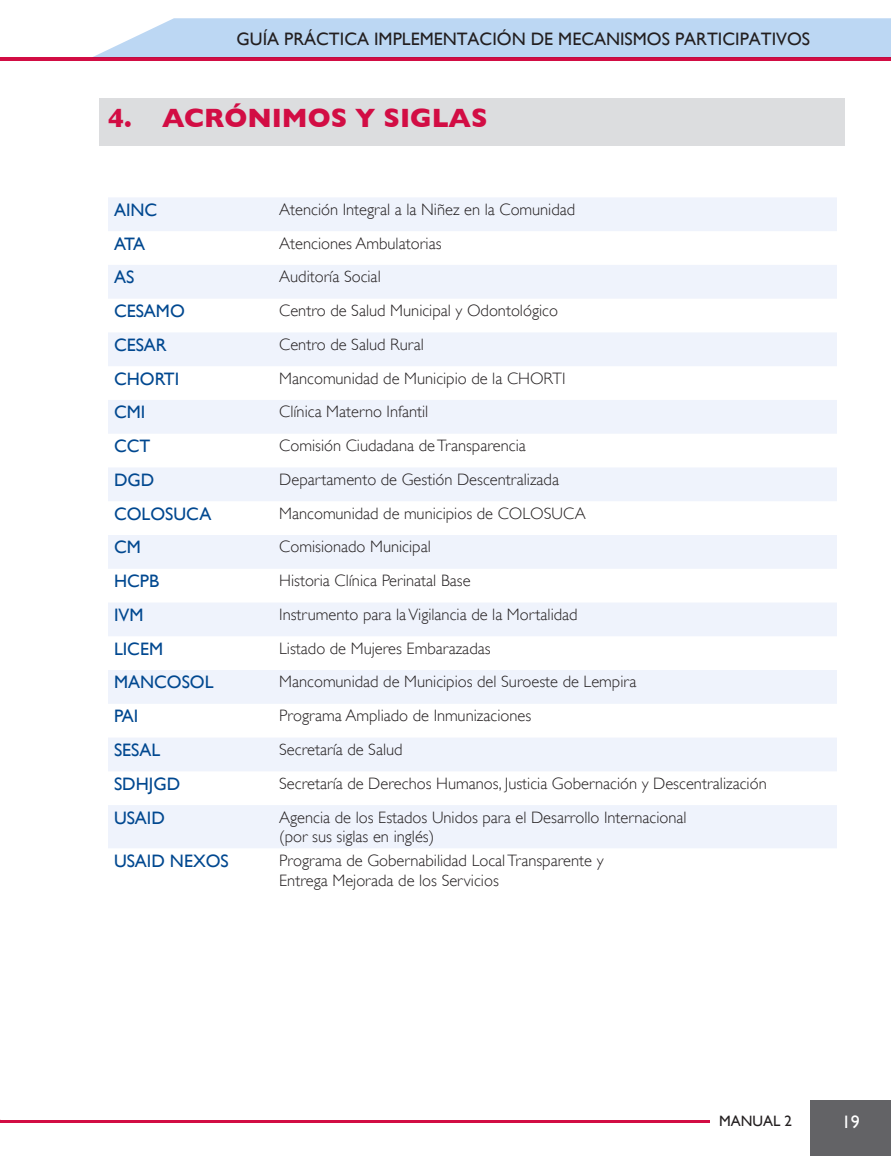
<style>
.page{position:relative;width:891px;height:1156px;background:#fff}
.page>*{position:absolute;margin:0;border:0;box-sizing:border-box;transform-origin:0 0}
.Titulo_18{font:700 27px "Gill Sans";color:#d20d44}
.SubTitulo_Blue{font:18px "Gill Sans";color:#014890}
.t1{font:18px "Gill Sans";color:#231f20}
.t2{font:18px "Gill Sans";color:#fff}
.t3{font:300 16.5px "Gill Sans";color:#231f20}
.t4{font:15px "Gill Sans";color:#231f20}
</style>
<div class="page">
<div style="left:811px;top:1101px;width:80px;height:55px;background:#636366"></div>
<svg style="left:0;top:57px;width:891px;height:4px;background:#ce0c43"></svg>
<svg style="left:93px;top:18px;width:798px;height:39px;background:#c0d9f3"></svg>
<hr style="left:0;top:1120px;width:710px;height:2px;background:#d20d44">
<div style="left:100px;top:98px;width:745px;height:48px;background:#dcdddf"></div>
<svg style="left:108px;top:198px;width:729px;height:650px;fill:#eff3fc"></svg>
<p class="t1" style="left:237px;top:28px;width:575px">GUÍA PRÁCTICA IMPLEMENTACIÓN DE MECANISMOS PARTICIPATIVOS</p>
<p class="Titulo_18" style="left:108px;top:102px;width:381px">4. ACRÓNIMOS Y SIGLAS</p>
<p class="SubTitulo_Blue" style="left:114px;top:199px;width:45px">AINC</p>
<p class="t3" style="left:279px;top:196px;width:297px">Atención Integral a la Niñez en la Comunidad</p>
<p class="SubTitulo_Blue" style="left:114px;top:233px;width:33px">ATA</p>
<p class="t3" style="left:279px;top:230px;width:164px">Atenciones Ambulatorias</p>
<p class="SubTitulo_Blue" style="left:114px;top:267px;width:22px">AS</p>
<p class="t3" style="left:279px;top:264px;width:103px">Auditoría Social</p>
<p class="SubTitulo_Blue" style="left:114px;top:300px;width:72px">CESAMO</p>
<p class="t3" style="left:279px;top:298px;width:280px">Centro de Salud Municipal y Odontológico</p>
<p class="SubTitulo_Blue" style="left:114px;top:334px;width:54px">CESAR</p>
<p class="t3" style="left:279px;top:331px;width:146px">Centro de Salud Rural</p>
<p class="SubTitulo_Blue" style="left:114px;top:368px;width:67px">CHORTI</p>
<p class="t3" style="left:279px;top:365px;width:288px">Mancomunidad de Municipio de la CHORTI</p>
<p class="SubTitulo_Blue" style="left:114px;top:402px;width:33px">CMI</p>
<p class="t3" style="left:279px;top:399px;width:151px">Clínica Materno Infantil</p>
<p class="SubTitulo_Blue" style="left:114px;top:435px;width:38px">CCT</p>
<p class="t3" style="left:279px;top:433px;width:248px">Comisión Ciudadana de Transparencia</p>
<p class="SubTitulo_Blue" style="left:114px;top:469px;width:42px">DGD</p>
<p class="t3" style="left:279px;top:466px;width:281px">Departamento de Gestión Descentralizada</p>
<p class="SubTitulo_Blue" style="left:114px;top:503px;width:99px">COLOSUCA</p>
<p class="t3" style="left:279px;top:500px;width:308px">Mancomunidad de municipios de COLOSUCA</p>
<p class="SubTitulo_Blue" style="left:114px;top:537px;width:28px">CM</p>
<p class="t3" style="left:279px;top:534px;width:153px">Comisionado Municipal</p>
<p class="SubTitulo_Blue" style="left:114px;top:570px;width:47px">HCPB</p>
<p class="t3" style="left:279px;top:568px;width:193px">Historia Clínica Perinatal Base</p>
<p class="SubTitulo_Blue" style="left:114px;top:604px;width:31px">IVM</p>
<p class="t3" style="left:279px;top:601px;width:300px">Instrumento para la Vigilancia de la Mortalidad</p>
<p class="SubTitulo_Blue" style="left:114px;top:638px;width:51px">LICEM</p>
<p class="t3" style="left:279px;top:635px;width:213px">Listado de Mujeres Embarazadas</p>
<p class="SubTitulo_Blue" style="left:114px;top:672px;width:101px">MANCOSOL</p>
<p class="t3" style="left:279px;top:669px;width:359px">Mancomunidad de Municipios del Suroeste de Lempira</p>
<p class="SubTitulo_Blue" style="left:114px;top:705px;width:26px">PAI</p>
<p class="t3" style="left:279px;top:703px;width:254px">Programa Ampliado de Inmunizaciones</p>
<p class="SubTitulo_Blue" style="left:114px;top:739px;width:48px">SESAL</p>
<p class="t3" style="left:279px;top:736px;width:125px">Secretaría de Salud</p>
<p class="SubTitulo_Blue" style="left:114px;top:773px;width:68px">SDHJGD</p>
<p class="t3" style="left:279px;top:770px;width:489px">Secretaría de Derechos Humanos, Justicia Gobernación y Descentralización</p>
<p class="SubTitulo_Blue" style="left:114px;top:807px;width:52px">USAID</p>
<p class="t3" style="left:279px;top:804px;width:409px">Agencia de los Estados Unidos para el Desarrollo Internacional</p>
<p class="t3" style="left:279px;top:824px;width:157px">(por sus siglas en inglés)</p>
<p class="SubTitulo_Blue" style="left:114px;top:850px;width:116px">USAID NEXOS</p>
<p class="t3" style="left:279px;top:847px;width:326px">Programa de Gobernabilidad Local Transparente y</p>
<p class="t3" style="left:279px;top:867px;width:221px">Entrega Mejorada de los Servicios</p>
<p class="t4" style="left:719px;top:1111px;width:75px">MANUAL 2</p>
<p class="t2" style="left:842px;top:1111px;width:19px">19</p>
</div>
